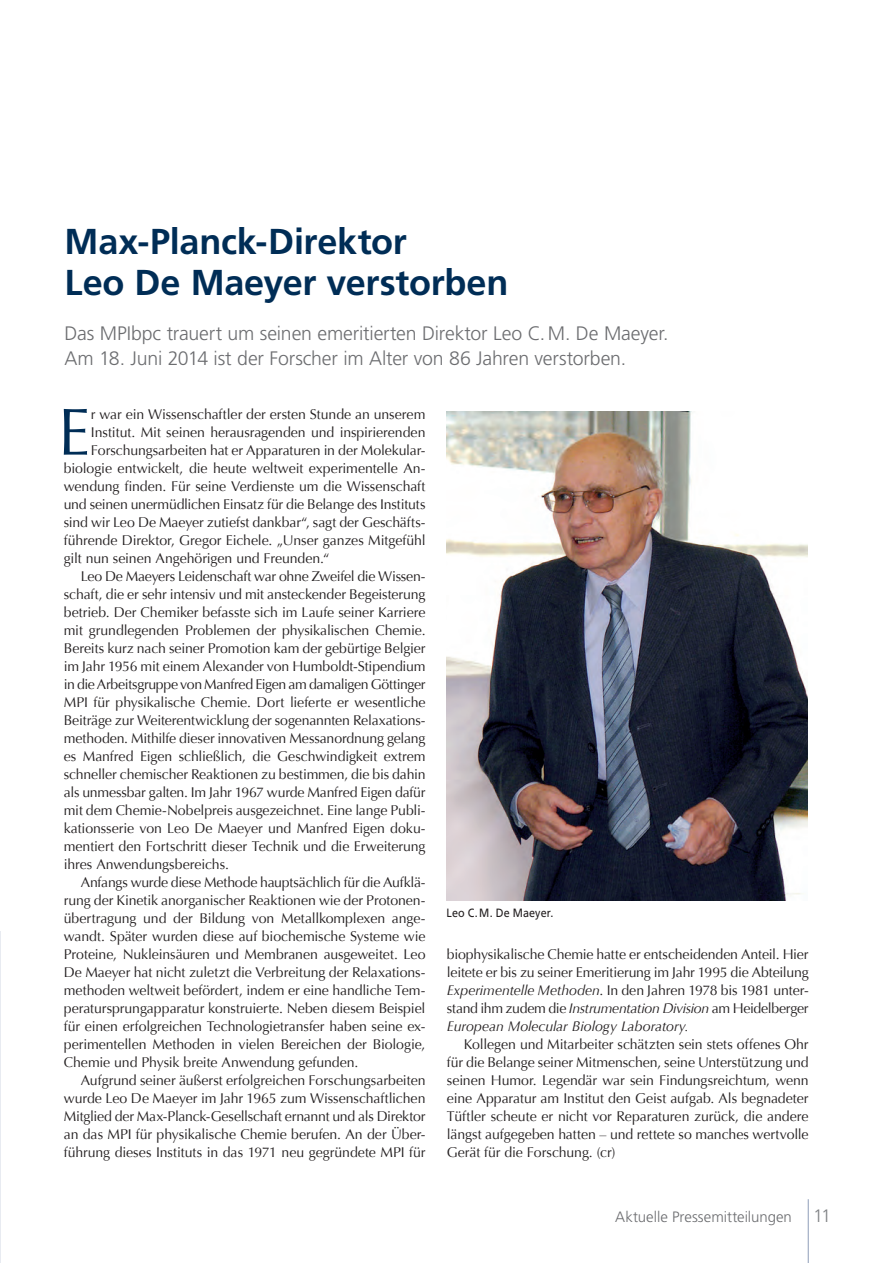
<style>
.page{position:relative;width:893px;height:1263px;background:#fff}
.page>*{position:absolute;margin:0;border:0;box-sizing:border-box;transform-origin:0 0}
.t1{font:66.6px "Optima";color:#002d56}
.t2{font:700 36px/40.5px "Frutiger";letter-spacing:-.005em;color:#002d56}
.t3{font:300 19.5px/24.8px "Frutiger";letter-spacing:-.01em;color:#6c6d70}
.t4{font:300 15px "Frutiger";color:#6c6d70}
.t5{font:14.1px/18px "Optima";letter-spacing:-.01em;color:#231f20;text-align:justify}
.t6{font:12px "Frutiger";letter-spacing:.015em;color:#231f20;scale:.9 1}
.s1{font-style:italic}
.s2{font-size:18px;color:#808285}
</style>
<div class="page">
<hr style="left:0;top:932px;width:1px;height:331px;background:#e8ebf1">
<hr style="left:808px;top:1199px;width:1px;height:64px;background:#94a2bc">
<img style="left:446px;top:411px;width:361px;height:489px">
<h2 class="t2" style="left:65px;top:221px;width:445px">Max-Planck-Direktor<br>Leo De Maeyer verstorben</h2>
<h3 class="t3" style="left:65px;top:321px;width:606px">Das MPIbpc trauert um seinen emeritierten Direktor Leo C.M. De Maeyer.<br>Am 18. Juni 2014 ist der Forscher im Alter von 86 Jahren verstorben.</h3>
<h1 class="t1" style="left:58px;top:393px;width:34px">E</h1>
<p class="t5" style="left:91px;top:405px;width:336px">r war ein Wissenschaftler der ersten Stunde an unserem</p>
<p class="t5" style="left:91px;top:423px;width:336px">Institut. Mit seinen herausragenden und inspirierenden</p>
<p class="t5" style="left:91px;top:441px;width:336px">Forschungsarbeiten hat er Apparaturen in der Molekular-</p>
<p class="t5" style="left:64px;top:459px;width:363px">biologie entwickelt, die heute weltweit experimentelle An-</p>
<p class="t5" style="left:64px;top:477px;width:363px">wendung finden. Für seine Verdienste um die Wissenschaft</p>
<p class="t5" style="left:64px;top:495px;width:363px">und seinen unermüdlichen Einsatz für die Belange des Instituts</p>
<p class="t5" style="left:64px;top:513px;width:363px">sind wir Leo De Maeyer zutiefst dankbar“, sagt der Geschäfts-</p>
<p class="t5" style="left:64px;top:531px;width:363px">führende Direktor, Gregor Eichele. „Unser ganzes Mitgefühl</p>
<p class="t5" style="left:64px;top:549px;width:267px">gilt nun seinen Angehörigen und Freunden.“</p>
<p class="t5" style="left:81px;top:567px;width:346px">Leo De Maeyers Leidenschaft war ohne Zweifel die Wissen-</p>
<p class="t5" style="left:64px;top:585px;width:363px">schaft, die er sehr intensiv und mit ansteckender Begeisterung</p>
<p class="t5" style="left:64px;top:603px;width:363px">betrieb. Der Chemiker befasste sich im Laufe seiner Karriere</p>
<p class="t5" style="left:64px;top:621px;width:363px">mit grundlegenden Problemen der physikalischen Chemie.</p>
<p class="t5" style="left:64px;top:639px;width:363px">Bereits kurz nach seiner Promotion kam der gebürtige Belgier</p>
<p class="t5" style="left:64px;top:657px;width:363px">im Jahr 1956 mit einem Alexander von Humboldt-Stipendium</p>
<p class="t5" style="left:64px;top:675px;width:363px">in die Arbeitsgruppe von Manfred Eigen am damaligen Göttinger</p>
<p class="t5" style="left:64px;top:693px;width:363px">MPI für physikalische Chemie. Dort lieferte er wesentliche</p>
<p class="t5" style="left:64px;top:711px;width:363px">Beiträge zur Weiterentwicklung der sogenannten Relaxations-</p>
<p class="t5" style="left:64px;top:729px;width:363px">methoden. Mithilfe dieser innovativen Messanordnung gelang</p>
<p class="t5" style="left:64px;top:747px;width:363px">es Manfred Eigen schließlich, die Geschwindigkeit extrem</p>
<p class="t5" style="left:64px;top:765px;width:363px">schneller chemischer Reaktionen zu bestimmen, die bis dahin</p>
<p class="t5" style="left:64px;top:783px;width:363px">als unmessbar galten. Im Jahr 1967 wurde Manfred Eigen dafür</p>
<p class="t5" style="left:64px;top:801px;width:363px">mit dem Chemie-Nobelpreis ausgezeichnet. Eine lange Publi-</p>
<p class="t5" style="left:64px;top:819px;width:363px">kationsserie von Leo De Maeyer und Manfred Eigen doku-</p>
<p class="t5" style="left:64px;top:837px;width:363px">mentiert den Fortschritt dieser Technik und die Erweiterung</p>
<p class="t5" style="left:64px;top:855px;width:167px">ihres Anwendungsbereichs.</p>
<p class="t5" style="left:81px;top:873px;width:346px">Anfangs wurde diese Methode hauptsächlich für die Aufklä-</p>
<p class="t5" style="left:64px;top:891px;width:363px">rung der Kinetik anorganischer Reaktionen wie der Protonen-</p>
<p class="t5" style="left:64px;top:909px;width:363px">übertragung und der Bildung von Metallkomplexen ange-</p>
<p class="t5" style="left:64px;top:927px;width:363px">wandt. Später wurden diese auf biochemische Systeme wie</p>
<p class="t5" style="left:64px;top:945px;width:363px">Proteine, Nukleinsäuren und Membranen ausgeweitet. Leo</p>
<p class="t5" style="left:64px;top:963px;width:363px">De Maeyer hat nicht zuletzt die Verbreitung der Relaxations-</p>
<p class="t5" style="left:64px;top:981px;width:363px">methoden weltweit befördert, indem er eine handliche Tem-</p>
<p class="t5" style="left:64px;top:999px;width:363px">peratursprungapparatur konstruierte. Neben diesem Beispiel</p>
<p class="t5" style="left:64px;top:1017px;width:363px">für einen erfolgreichen Technologietransfer haben seine ex-</p>
<p class="t5" style="left:64px;top:1035px;width:363px">perimentellen Methoden in vielen Bereichen der Biologie,</p>
<p class="t5" style="left:64px;top:1053px;width:296px">Chemie und Physik breite Anwendung gefunden.</p>
<p class="t5" style="left:81px;top:1071px;width:346px">Aufgrund seiner äußerst erfolgreichen Forschungsarbeiten</p>
<p class="t5" style="left:64px;top:1089px;width:363px">wurde Leo De Maeyer im Jahr 1965 zum Wissenschaftlichen</p>
<p class="t5" style="left:64px;top:1107px;width:363px">Mitglied der Max-Planck-Gesellschaft ernannt und als Direktor</p>
<p class="t5" style="left:64px;top:1125px;width:363px">an das MPI für physikalische Chemie berufen. An der Über-</p>
<p class="t5" style="left:64px;top:1143px;width:363px">führung dieses Instituts in das 1971 neu gegründete MPI für</p>
<p class="t6" style="left:446px;top:906px;width:120px">Leo C.M. De Maeyer.</p>
<p class="t5" style="left:447px;top:945px;width:363px">biophysikalische Chemie hatte er entscheidenden Anteil. Hier leitete er bis zu seiner Emeritierung im Jahr 1995 die Abteilung <span class="s1">Experimentelle Methoden</span>. In den Jahren 1978 bis 1981 unter&shy;stand ihm zudem die <span class="s1">Instrumentation Division</span> am Heidelberger <span class="s1">European Molecular Biology Laboratory.</span></p>
<p class="t5" style="left:447px;top:1035px;width:363px;text-indent:17px">Kollegen und Mitarbeiter schätzten sein stets offenes Ohr für die Belange seiner Mitmenschen, seine Unterstützung und seinen Humor. Legendär war sein Findungsreichtum, wenn eine Apparatur am Institut den Geist aufgab. Als begnadeter Tüftler scheute er nicht vor Reparaturen zurück, die andere längst aufgegeben hatten – und rettete so manches wertvolle Gerät für die Forschung. (cr)</p>
<p class="t4" style="left:615px;top:1208px;width:217px">Aktuelle Pressemitteilungen <span class="s2">11</span></p>
</div>
